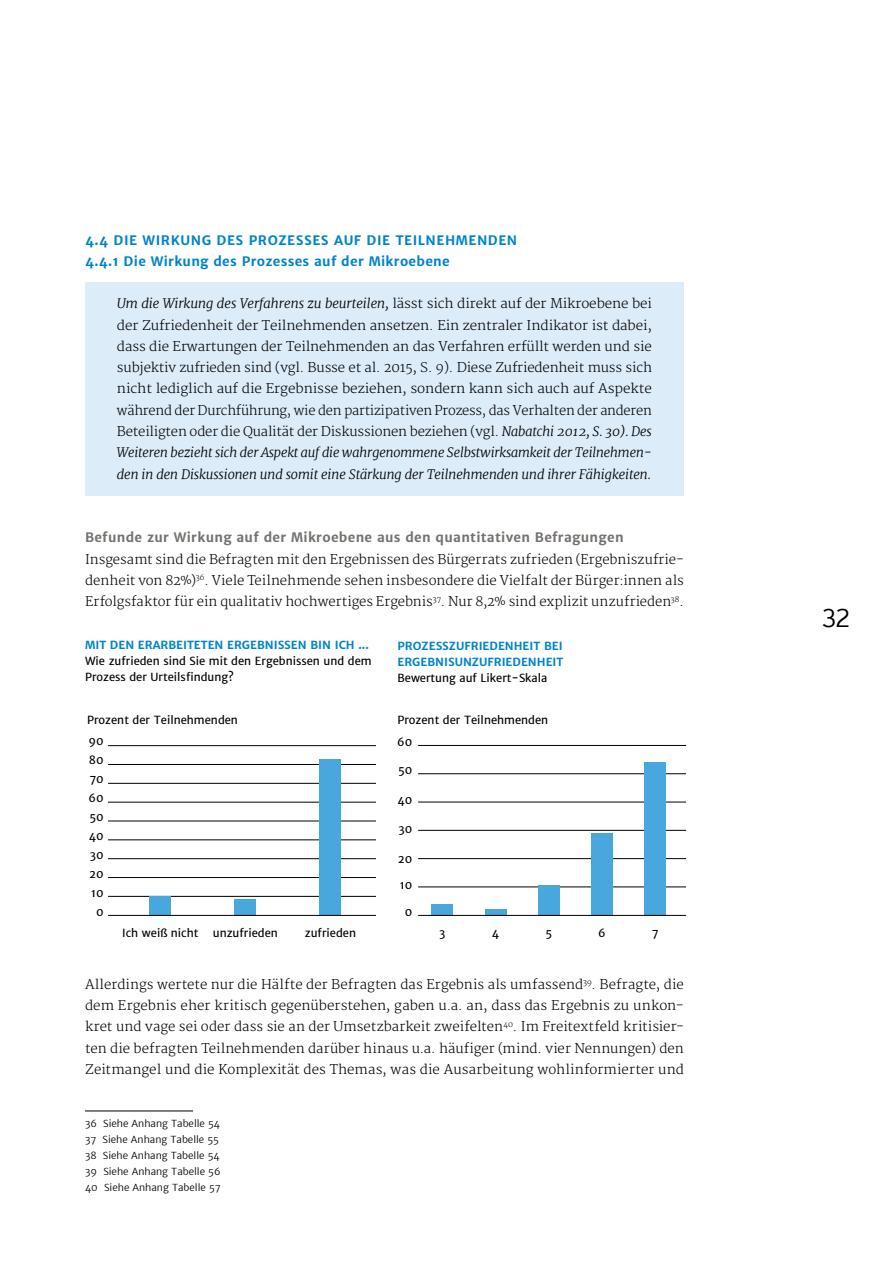
<style>
.page{position:relative;width:893px;height:1263px;background:#fff}
.page>*{position:absolute;margin:0;border:0;box-sizing:border-box;transform-origin:0 0}
.t1{font:300 25.5px "Interstate";color:#000}
.t2{font:300 13.2px/21.3px "Merriweather";letter-spacing:-.005em;color:#000;text-align:justify}
.t3{font:700 13.2px/21.3px "Merriweather Sans";letter-spacing:.04em;color:#0084c9}
.t4{font:700 13.2px "Merriweather Sans";letter-spacing:.02em;color:#75726f}
.t5{font:11.25px/15.9px "Merriweather Sans";color:#000}
.t6{font:700 11.25px/15.9px "Merriweather Sans";color:#0084c9}
.t7{font:300 9.75px/15.9px "Merriweather Sans";color:#000}
.s1{font-style:italic}
</style>
<div class="page">
<div style="left:85px;top:282px;width:599px;height:213px;background:#dcecf9"></div>
<hr style="left:418px;top:887px;width:268px;height:1px;background:#000">
<hr style="left:418px;top:858px;width:268px;height:1px;background:#000">
<hr style="left:418px;top:830px;width:268px;height:1px;background:#000">
<hr style="left:418px;top:802px;width:268px;height:1px;background:#000">
<hr style="left:418px;top:773px;width:268px;height:1px;background:#000">
<hr style="left:418px;top:745px;width:268px;height:1px;background:#000">
<div style="left:432px;top:904px;width:21px;height:11px;background:#48a7dd"></div>
<div style="left:485px;top:909px;width:21px;height:6px;background:#48a7dd"></div>
<div style="left:538px;top:885px;width:21px;height:30px;background:#48a7dd"></div>
<div style="left:591px;top:832px;width:21px;height:83px;background:#48a7dd"></div>
<div style="left:644px;top:762px;width:22px;height:153px;background:#48a7dd"></div>
<hr style="left:418px;top:915px;width:268px;height:1px;background:#000">
<hr style="left:108px;top:896px;width:268px;height:1px;background:#000">
<hr style="left:108px;top:877px;width:268px;height:1px;background:#000">
<hr style="left:108px;top:858px;width:268px;height:1px;background:#000">
<hr style="left:108px;top:839px;width:268px;height:1px;background:#000">
<hr style="left:108px;top:821px;width:268px;height:1px;background:#000">
<hr style="left:108px;top:802px;width:268px;height:1px;background:#000">
<hr style="left:108px;top:783px;width:268px;height:1px;background:#000">
<hr style="left:108px;top:764px;width:268px;height:1px;background:#000">
<hr style="left:108px;top:745px;width:268px;height:1px;background:#000">
<div style="left:150px;top:896px;width:21px;height:19px;background:#48a7dd"></div>
<div style="left:235px;top:899px;width:21px;height:16px;background:#48a7dd"></div>
<div style="left:320px;top:759px;width:21px;height:156px;background:#48a7dd"></div>
<hr style="left:108px;top:915px;width:268px;height:1px;background:#000">
<hr style="left:85px;top:1111px;width:108px;height:1px;background:#000">
<p class="t3" style="left:85px;top:229px;width:434px">4.4 DIE WIRKUNG DES PROZESSES AUF DIE TEILNEHMENDEN<br>4.4.1 Die Wirkung des Prozesses auf der Mikroebene</p>
<p class="t2" style="left:117px;top:294px;width:537px"><span class="s1">Um die Wirkung des Verfahrens zu beurteilen,</span> lässt sich direkt auf der Mikroebene bei der Zufriedenheit der Teilnehmenden ansetzen. Ein zentraler Indikator ist dabei, dass die Erwartungen der Teilnehmenden an das Verfahren erfüllt werden und sie subjektiv zufrieden sind (vgl. Busse et al. 2015, S. 9). Diese Zufriedenheit muss sich nicht lediglich auf die Ergebnisse beziehen, sondern kann sich auch auf Aspekte während der Durchführung, wie den partizipativen Prozess, das Verhalten der anderen Beteiligten oder die Qualität der Diskussionen beziehen (vgl. <span class="s1">Nabatchi 2012, S. 30). Des Weiteren bezieht sich der Aspekt auf die wahrgenommene Selbstwirksamkeit der Teilnehmen&shy;den in den Diskussionen und somit eine Stärkung der Teilnehmenden und ihrer Fähigkeiten.</span></p>
<p class="t4" style="left:85px;top:529px;width:540px">Befunde zur Wirkung auf der Mikroebene aus den quantitativen Befragungen</p>
<p class="t2" style="left:85px;top:549px;width:600px">Insgesamt sind die Befragten mit den Ergebnissen des Bürgerrats zufrieden (Ergebniszufrie&shy;denheit von 82%)<sup>36</sup>. Viele Teilnehmende sehen insbesondere die Vielfalt der Bürger:innen als Erfolgsfaktor für ein qualitativ hochwertiges Ergebnis<sup>37</sup>. Nur 8,2% sind explizit unzufrieden<sup>38</sup>.</p>
<p class="t6" style="left:85px;top:637px;width:285px">MIT DEN ERARBEITETEN ERGEBNISSEN BIN ICH ...</p>
<p class="t5" style="left:85px;top:653px;width:288px">Wie zufrieden sind Sie mit den Ergebnissen und dem<br>Prozess der Urteilsfindung?</p>
<p class="t5" style="left:87px;top:712px;width:152px">Prozent der Teilnehmenden</p>
<p class="t5" style="left:88px;top:733px;width:17px">90</p>
<p class="t5" style="left:89px;top:752px;width:16px">80</p>
<p class="t5" style="left:89px;top:771px;width:16px">70</p>
<p class="t5" style="left:89px;top:790px;width:17px">60</p>
<p class="t5" style="left:89px;top:809px;width:16px">50</p>
<p class="t5" style="left:89px;top:828px;width:16px">40</p>
<p class="t5" style="left:90px;top:847px;width:15px">30</p>
<p class="t5" style="left:89px;top:866px;width:16px">20</p>
<p class="t5" style="left:91px;top:885px;width:14px">10</p>
<p class="t5" style="left:96px;top:904px;width:9px">0</p>
<p class="t5" style="left:122px;top:924px;width:78px">Ich weiß nicht</p>
<p class="t5" style="left:213px;top:924px;width:67px">unzufrieden</p>
<p class="t5" style="left:305px;top:924px;width:53px">zufrieden</p>
<p class="t6" style="left:397px;top:638px;width:167px">PROZESSZUFRIEDENHEIT BEI<br>ERGEBNISUNZUFRIEDENHEIT</p>
<p class="t5" style="left:397px;top:670px;width:151px">Bewertung auf Likert-Skala</p>
<p class="t5" style="left:397px;top:712px;width:152px">Prozent der Teilnehmenden</p>
<p class="t5" style="left:397px;top:733px;width:17px">60</p>
<p class="t5" style="left:398px;top:762px;width:16px">50</p>
<p class="t5" style="left:397px;top:792px;width:16px">40</p>
<p class="t5" style="left:398px;top:821px;width:15px">30</p>
<p class="t5" style="left:398px;top:850px;width:16px">20</p>
<p class="t5" style="left:400px;top:877px;width:14px">10</p>
<p class="t5" style="left:405px;top:904px;width:9px">0</p>
<p class="t5" style="left:439px;top:925px;width:8px">3</p>
<p class="t5" style="left:492px;top:925px;width:9px">4</p>
<p class="t5" style="left:545px;top:925px;width:8px">5</p>
<p class="t5" style="left:598px;top:925px;width:9px">6</p>
<p class="t5" style="left:652px;top:925px;width:8px">7</p>
<p class="t2" style="left:85px;top:974px;width:600px">Allerdings wertete nur die Hälfte der Befragten das Ergebnis als umfassend<sup>39</sup>. Befragte, die dem Ergebnis eher kritisch gegenüberstehen, gaben u.a. an, dass das Ergebnis zu unkon&shy;kret und vage sei oder dass sie an der Umsetzbarkeit zweifelten<sup>40</sup>. Im Freitextfeld kritisier&shy;ten die befragten Teilnehmenden darüber hinaus u.a. häufiger (mind. vier Nennungen) den Zeitmangel und die Komplexität des Themas, was die Ausarbeitung wohlinformierter und</p>
<p class="t7" style="left:85px;top:1115px;width:137px">36 Siehe Anhang Tabelle 54<br>37 Siehe Anhang Tabelle 55<br>38 Siehe Anhang Tabelle 54<br>39 Siehe Anhang Tabelle 56<br>40 Siehe Anhang Tabelle 57</p>
<h1 class="t1" style="left:822px;top:603px;width:30px">32</h1>
</div>
